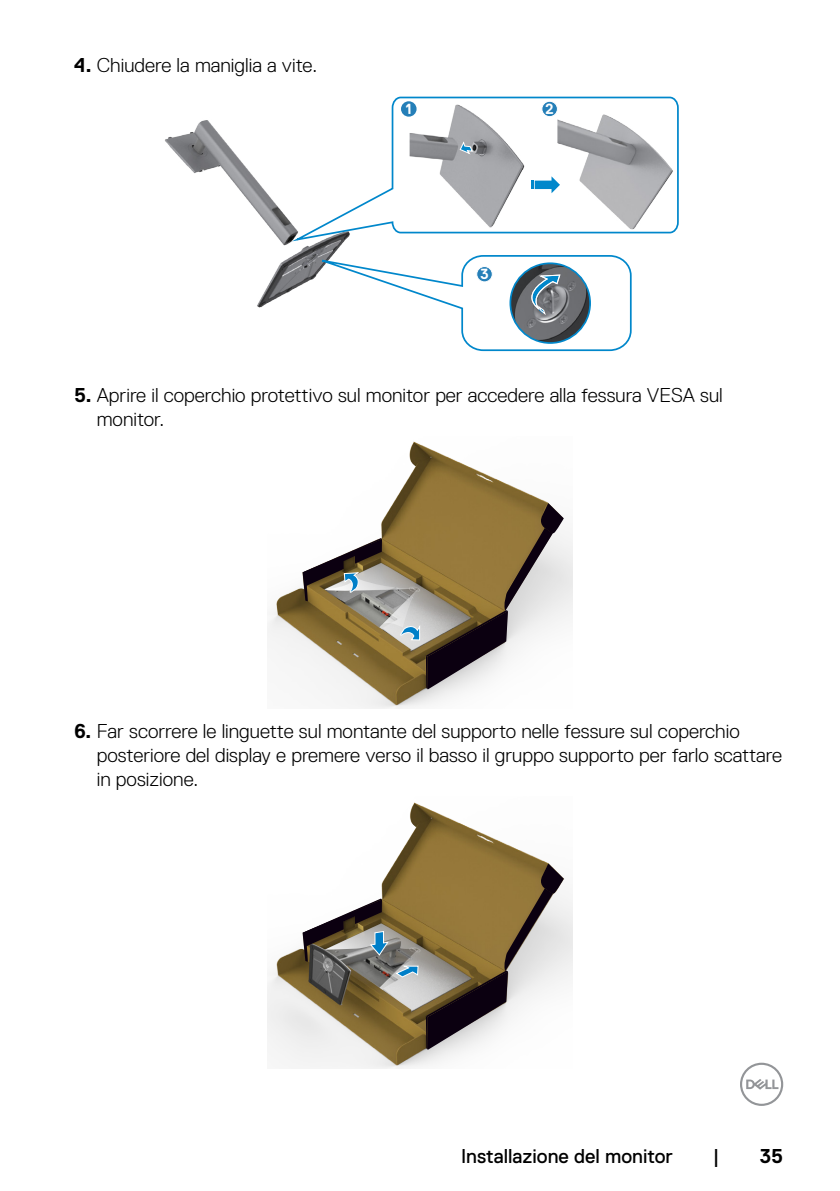
<style>
.page{position:relative;width:840px;height:1191px;background:#fff}
.page>*{position:absolute;margin:0;border:0;box-sizing:border-box;transform-origin:0 0}
.t1{font:300 20px/24px "Dell Replica";color:#000}
.t2{font:20px "Dell Replica";color:#000}
.t3{font:700 20px "Dell Replica";color:#000}
.s1{font-weight:700}
</style>
<div class="page">
<svg style="left:740px;top:1062px;width:42px;height:44px"></svg>
<img style="left:165px;top:120px;width:178px;height:188px">
<svg style="left:286px;top:96px;width:393px;height:147px"></svg>
<svg style="left:459px;top:141px;width:14px;height:14px"></svg>
<div style="left:406px;top:107px;width:16px;height:16px;border:1px solid #fff;border-radius:50%"></div>
<div style="left:401px;top:101px;width:15px;height:16px;background:#257fb8;border-radius:50%"></div>
<svg style="left:541px;top:101px;width:16px;height:16px"></svg>
<div style="left:541px;top:101px;width:16px;height:16px;border:1px solid #fff;border-radius:50%"></div>
<img style="left:268px;top:441px;width:304px;height:267px">
<svg style="left:302px;top:503px;width:261px;height:186px"></svg>
<img style="left:268px;top:802px;width:304px;height:266px">
<svg style="left:302px;top:863px;width:261px;height:186px"></svg>
<svg style="left:545px;top:103px;width:8px;height:11px"></svg>
<svg style="left:300px;top:254px;width:332px;height:98px"></svg>
<p class="t1" style="left:74px;top:53px;width:244px"><span class="s1">4.</span> Chiudere la maniglia a vite.</p>
<p class="t1" style="left:97px;top:383px;width:627px;text-indent:-23px"><span class="s1">5.</span> Aprire il coperchio protettivo sul monitor per accedere alla fessura VESA sul monitor.</p>
<p class="t1" style="left:97px;top:719px;width:686px;text-indent:-23px"><span class="s1">6.</span> Far scorrere le linguette sul montante del supporto nelle fessure sul coperchio posteriore del display e premere verso il basso il gruppo supporto per farlo scattare in posizione.</p>
<p class="t2" style="left:461px;top:1144px;width:213px">Installazione del monitor</p>
<p class="t2" style="left:712px;top:1144px;width:8px">|</p>
<p class="t3" style="left:759px;top:1144px;width:25px">35</p>
</div>
